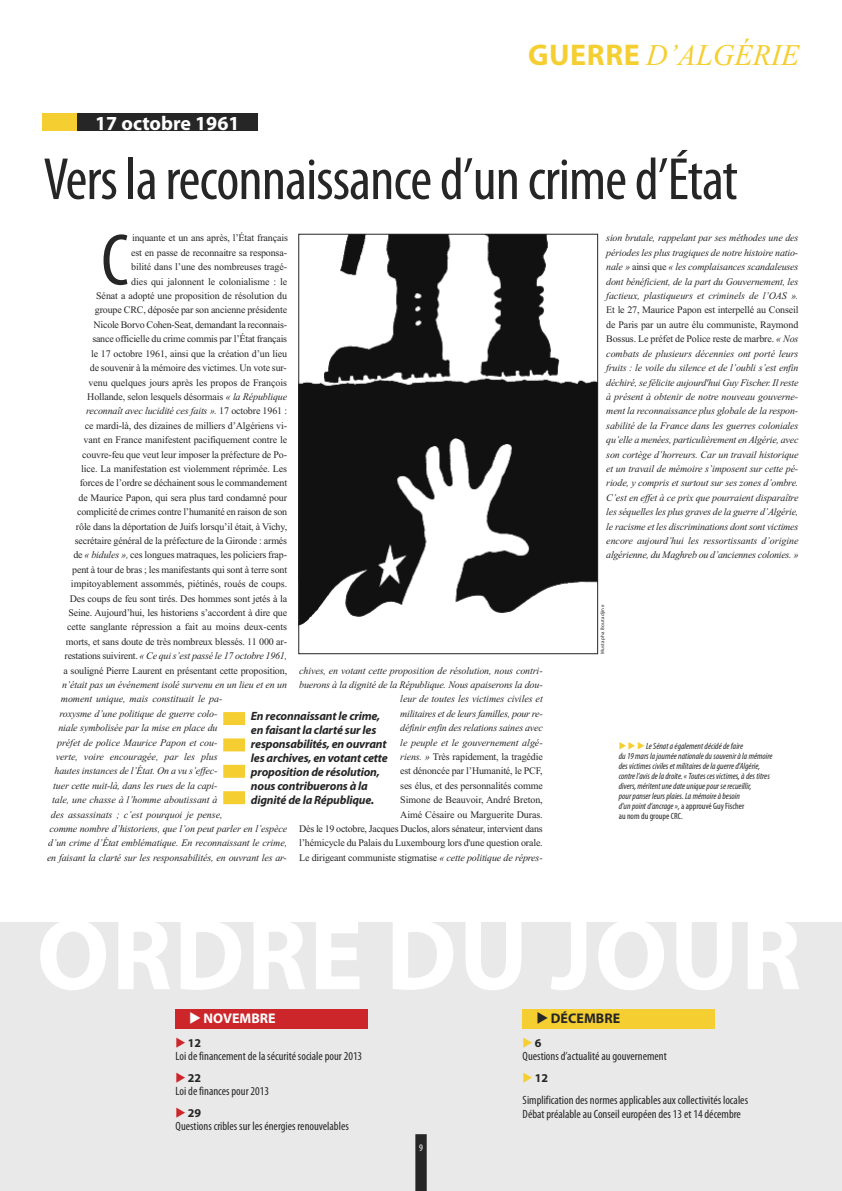
<style>
.page{position:relative;width:842px;height:1191px;background:#fff}
.page>*{position:absolute;margin:0;border:0;box-sizing:border-box;transform-origin:0 0}
.t1{font:condensed 73.9px "Myriad Pro";color:#272627}
.t2{font:condensed 60px "Myriad Pro";letter-spacing:-.015em;color:#272627}
.t3{font:italic 30px "Times New Roman";color:#f5cf32}
.t4{font:700 20px "Myriad Pro";color:#fff}
.t5{font:700 14px "Myriad Pro";color:#fff}
.t6{font:700 14px "Myriad Pro";letter-spacing:.005em;color:#272627}
.t7{font:condensed 12px/13px "Myriad Pro";color:#272627}
.t8{font:italic 700 12px/14px "Myriad Pro";letter-spacing:-.015em;color:#272627}
.t9{font:10px/14.4px "Times New Roman";letter-spacing:-.015em;color:#272627;text-align:right}
.t10{font:italic 10px/14.4px "Times New Roman";letter-spacing:-.015em;color:#272627;text-align:justify}
.t11{font:condensed 10px "Myriad Pro";color:#fff}
.t12{font:italic condensed 9px/10px "Myriad Pro";color:#272627}
.t13{font:5px "Myriad Pro";letter-spacing:.05em;color:#272627}
.s1{font-family:"Myriad Pro";font-weight:700;font-style:normal}
.s2{font-style:italic}
.s3{font-style:normal}
.s4{color:#f5cf32}
.s5{color:#cc262b}
.s6{font-weight:700;font-stretch:normal}
</style>
<div class="page">
<div style="left:0;top:922px;width:842px;height:269px;background:#e9e9e9"></div>
<svg style="left:40px;top:922px;width:759px;height:68px"></svg>
<div style="left:415px;top:1134px;width:12px;height:57px;background:#272627"></div>
<div style="left:176px;top:1009px;width:192px;height:20px;background:#cc262b"></div>
<div style="left:523px;top:1009px;width:192px;height:20px;background:#f5cf32"></div>
<div style="left:77px;top:113px;width:181px;height:17px;background:#272627"></div>
<div style="left:43px;top:113px;width:34px;height:17px;background:#f5cf32"></div>
<img style="left:301px;top:236px;width:295px;height:389px">
<div style="left:299px;top:234px;width:299px;height:420px;border:1px solid #272627"></div>
<svg style="left:223px;top:712px;width:22px;height:92px"></svg>
<h3 class="t4" style="left:95px;top:116px;width:146px">17 OCTOBRE 1961</h3>
<h3 class="t3" style="left:528px;top:37px;width:273px"><span class="s1">GUERRE</span> D’ALGÉRIE</h3>
<h2 class="t2" style="left:43px;top:158px;width:696px">Verslareconnaissanced’un crimed’État</h2>
<p class="t9" style="left:63px;top:231px;width:226px">inquante et un ans après, l’État français<br>est en passe de reconnaitre sa responsa-<br>bilité dans l’une des nombreuses tragé-<br>dies qui jalonnent le colonialisme : le<br>Sénat a adopté une proposition de résolution du<br>groupe CRC, déposée par son ancienne présidente<br>Nicole Borvo Cohen-Seat, demandant la reconnais-<br>sance officielle du crime commis par l’État français<br>le 17 octobre 1961, ainsi que la création d’un lieu<br>de souvenir à la mémoire des victimes. Un vote sur-<br>venu quelques jours après les propos de François Hollande, selon lesquels désormais <span class="s2">« la République reconnaît avec lucidité ces faits ».</span> 17 octobre 1961 :<br>ce mardi-là, des dizaines de milliers d’Algériens vi-<br>vant en France manifestent pacifiquement contre le couvre-feu que veut leur imposer la préfecture de Po-<br>lice. La manifestation est violemment réprimée. Les forces de l’ordre se déchainent sous le commandement<br>de Maurice Papon, qui sera plus tard condamné pour complicité de crimes contre l’humanité en raison de son rôle dans la déportation de Juifs lorsqu’il était, à Vichy, secrétaire général de la préfecture de la Gironde : armés<br>de <span class="s2">« bidules »,</span> ces longues matraques, les policiers frap&shy;pent à tour de bras ; les manifestants qui sont à terre sont impitoyablement assommés, piétinés, roués de coups.<br>Des coups de feu sont tirés. Des hommes sont jetés à la Seine. Aujourd’hui, les historiens s’accordent à dire que cette sanglante répression a fait au moins deux-cents morts, et sans doute de très nombreux blessés. 11 000 ar&shy;restations suivirent. <span class="s2">« Ce qui s’est passé le 17 octobre 1961, </span>a souligné Pierre Laurent en présentant cette proposition,</p>
<p class="t10" style="left:62px;top:677px;width:227px">n’était pas un événement isolé survenu en un lieu et en un</p>
<p class="t10" style="left:61px;top:692px;width:163px">moment unique, mais constituait le pa-</p>
<p class="t10" style="left:60px;top:706px;width:159px">roxysme d’une politique de guerre colo-</p>
<p class="t10" style="left:58px;top:720px;width:161px">niale symbolisée par la mise en place du</p>
<p class="t10" style="left:57px;top:735px;width:162px">préfet de police Maurice Papon et cou-</p>
<p class="t10" style="left:56px;top:749px;width:163px">verte, voire encouragée, par les plus</p>
<p class="t10" style="left:55px;top:764px;width:164px">hautes instances de l’État. On a vu s’effec-</p>
<p class="t10" style="left:53px;top:778px;width:166px">tuer cette nuit-là, dans les rues de la capi-</p>
<p class="t10" style="left:52px;top:792px;width:167px">tale, une chasse à l’homme aboutissant à</p>
<p class="t10" style="left:51px;top:807px;width:173px">des assassinats ; c’est pourquoi je pense,</p>
<p class="t10" style="left:50px;top:821px;width:239px">comme nombre d’historiens, que l’on peut parler en l’espèce</p>
<p class="t10" style="left:48px;top:836px;width:240px">d’un crime d’État emblématique. En reconnaissant le crime,</p>
<p class="t10" style="left:47px;top:850px;width:241px">en faisant la clarté sur les responsabilités, en ouvrant les ar-</p>
<h1 class="t1" style="left:101px;top:234px;width:29px">C</h1>
<p class="t9" style="left:299px;top:663px;width:245px"><span class="s2">chives, en votant cette proposition de résolution, nous contri&shy;buerons à la dignité de la République. Nous apaiserons la dou&shy;leur de toutes les victimes civiles et<br>militaires et de leursfamilles, pour re-<br>définir enfin des relations saines avec<br>le peuple et le gouvernement algé-<br>riens. »</span> Très rapidement, la tragédie<br>est dénoncée par l’Humanité, le PCF,<br>ses élus, et des personnalités comme<br>Simone de Beauvoir, André Breton,<br>Aimé Césaire ou Marguerite Duras.<br>Dès le 19 octobre, Jacques Duclos, alors sénateur, intervient dans l’hémicycle du Palais du Luxembourg lors d'une question orale.<br>Le dirigeant communiste stigmatise <span class="s2">« cette politique de répres-</span></p>
<p class="t8" style="left:251px;top:710px;width:139px">En reconnaissant le crime, en faisant la clarté sur les responsabilités, en ouvrant les archives, en votant cette proposition de résolution, nous contribuerons à la dignité de la République.</p>
<p class="t10" style="left:606px;top:231px;width:194px">sion brutale, rappelant par ses méthodes une des périodes les plus tragiques de notre histoire natio&shy;nale » <span class="s3">ainsi que</span> « les complaisances scandaleuses dont bénéficient, de la part du Gouvernement, les factieux, plastiqueurs et criminels de l’OAS ».</p>
<p class="t10" style="left:606px;top:303px;width:194px"><span class="s3">Et le 27, Maurice Papon est interpellé au Conseil de Paris par un autre élu communiste, Raymond Bossus. Le préfet de Police reste de marbre.</span> « Nos combats de plusieurs décennies ont porté leurs fruits : le voile du silence et de l’oubli s’est enfin déchiré, se félicite aujourd'hui Guy Fischer. Il reste à présent à obtenir de notre nouveau gouverne&shy;ment la reconnaissance plus globale de la respon&shy;sabilité de la France dans les guerres coloniales qu’elle a menées, particulièrement en Algérie, avec son cortège d’horreurs. Car un travail historique et un travail de mémoire s’imposent sur cette pé&shy;riode, y compris et surtout sur ses zones d’ombre.<br>C’est en effet à ce prix que pourraient disparaître les séquelles les plus graves de la guerre d’Algérie, le racisme et les discriminations dont sont victimes encore aujourd’hui les ressortissants d’origine algérienne, du Maghreb ou d’anciennes colonies. »</p>
<p class="t13" style="left:601px;top:654px;width:51px;rotate:-90deg">Mustapha Boutadjine</p>
<p class="t12" style="left:619px;top:741px;width:155px"><span class="s4">◆◆◆</span>LeSénataégalementdécidédefaire du19mars lajournéenationaledusouveniràlamémoire desvictimes civilesetmilitairesdelaguerred'Algérie, contrel’avisdeladroite.«Toutes cesvictimes,àdes titres divers,méritentunedateuniquepour serecueillir, pourpanser leursplaies.Lamémoireàbesoin d’unpointd’ancrage»,<span class="s3">a approuvé Guy Fischer<br>au nom du groupe CRC.</span></p>
<h3 class="t5" style="left:189px;top:1013px;width:88px">◆NOVEMBRE</h3>
<h3 class="t6" style="left:536px;top:1013px;width:85px">◆DÉCEMBRE</h3>
<p class="t7" style="left:176px;top:1037px;width:188px"><span class="s5">◆</span><span class="s6">12<br></span>Loi de financement de la sécurité sociale pour 2013</p>
<p class="t7" style="left:176px;top:1072px;width:95px"><span class="s5">◆</span><span class="s6">22<br></span>Loi de finances pour 2013</p>
<p class="t7" style="left:176px;top:1107px;width:175px"><span class="s5">◆</span><span class="s6">29<br></span>Questions cribles sur les énergies renouvelables</p>
<p class="t7" style="left:523px;top:1037px;width:146px"><span class="s4">◆</span><span class="s6">6<br></span>Questions d’actualité au gouvernement</p>
<p class="t7" style="left:523px;top:1068px;width:227px;line-height:22px"><span class="s4">◆</span><span class="s6">12<br></span>Simplification des normes applicables aux collectivités locales</p>
<p class="t7" style="left:523px;top:1108px;width:220px">Débat préalable au Conseil européen des 13 et 14 décembre</p>
<p class="t11" style="left:419px;top:1144px;width:5px">9</p>
</div>
